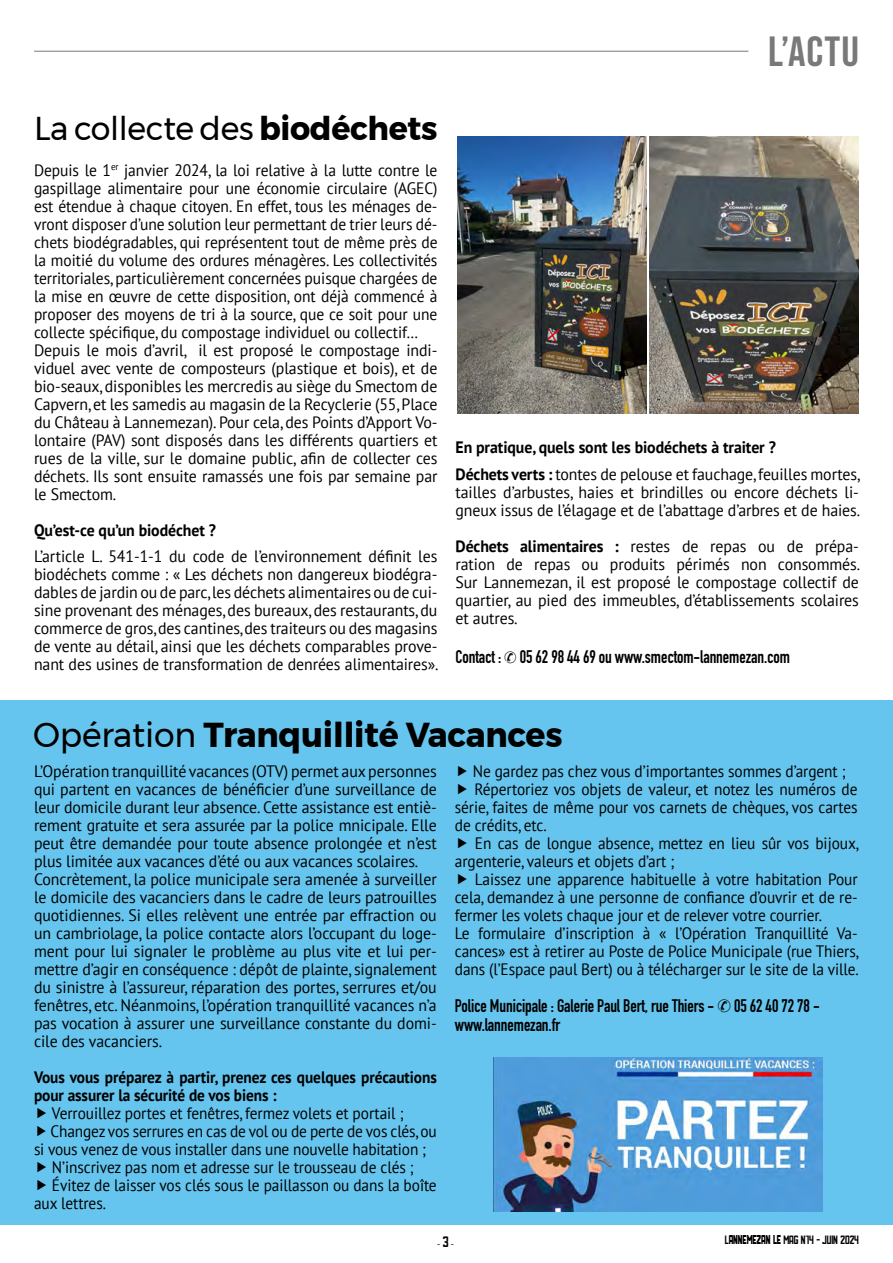
<style>
.page{position:relative;width:893px;height:1263px;background:#fff}
.page>*{position:absolute;margin:0;border:0;box-sizing:border-box;transform-origin:0 0}
.t1{font:42px "Bebas Neue";color:#797979;scale:1.04 1}
.t2{font:700 34.5px "Gontserrat";letter-spacing:-.005em;color:#000;scale:.96 1}
.t3{font:33px "Gontserrat";letter-spacing:-.01em;color:#000;scale:.96 1}
.t4{font:700 18px/18.8px "DIN Condensed";letter-spacing:-.005em;color:#000;scale:.96 1}
.t5{font:16.5px/18px "PT Sans";letter-spacing:-.005em;color:#000;scale:.96 1}
.t6{font:16.5px/18px "PT Sans";letter-spacing:-.005em;color:#000;scale:.94 1}
.t7{font:16.5px "PT Sans";letter-spacing:-.005em;color:#000;scale:.93 1}
.t8{font:700 16.5px/26.5px "PT Sans";letter-spacing:-.005em;color:#000;scale:.96 1}
.t9{font:700 16.5px/18px "PT Sans";letter-spacing:-.005em;color:#000;scale:.93 1}
.t10{font:12px "Hal Hal";letter-spacing:-.01em;color:#000;scale:.96 1}
.t11{font:9.75px "Avenir";color:#000;scale:.96 1}
.s1{font-weight:700}
.s2{font-weight:400}
.s3{font-family:"Hal Hal";font-size:15px}
</style>
<div class="page">
<div style="left:0;top:701px;width:893px;height:524px;background:#66c5ee"></div>
<hr style="left:34px;top:51px;width:714px;height:1px;background:#797979">
<img style="left:493px;top:1058px;width:330px;height:153px">
<img style="left:650px;top:136px;width:209px;height:278px">
<img style="left:457px;top:136px;width:189px;height:278px">
<h1 class="t1" style="left:768px;top:27px;width:89px">L’ACTU</h1>
<h3 class="t3" style="left:34px;top:103px;width:422px">La collecte des <span class="s1">biodéchets</span></h3>
<p class="t6" style="left:34px;top:161px;width:431px">Depuis le 1<sup>er</sup> janvier 2024, la loi relative à la lutte contre le gaspillage alimentaire pour une économie circulaire (AGEC) est étendue à chaque citoyen. En effet, tous les ménages de&shy;vront disposer d’une solution leur permettant de trier leurs dé&shy;chets biodégradables, qui représentent tout de même près de la moitié du volume des ordures ménagères. Les collectivités territoriales, particulièrement concernées puisque chargées de la mise en œuvre de cette disposition, ont déjà commencé à proposer des moyens de tri à la source, que ce soit pour une collecte spécifique, du compostage individuel ou collectif… Depuis le mois d’avril, il est proposé le compostage indi&shy;viduel avec vente de composteurs (plastique et bois), et de bio-seaux, disponibles les mercredis au siège du Smectom de Capvern, et les samedis au magasin de la Recyclerie (55, Place du Château à Lannemezan). Pour cela, des Points d’Apport Vo&shy;lontaire (PAV) sont disposés dans les différents quartiers et rues de la ville, sur le domaine public, afin de collecter ces déchets. Ils sont ensuite ramassés une fois par semaine par le Smectom.</p>
<p class="t8" style="left:34px;top:516px;width:191px">Qu’est-ce qu’un biodéchet ?</p>
<p class="t5" style="left:34px;top:547px;width:423px;text-align:justify">L’article L. 541-1-1 du code de l’environnement définit les biodéchets comme : « Les déchets non dangereux biodégra&shy;dables de jardin ou de parc, les déchets alimentaires ou de cui&shy;sine provenant des ménages, des bureaux, des restaurants, du commerce de gros, des cantines, des traiteurs ou des magasins de vente au détail, ainsi que les déchets comparables prove&shy;nant des usines de transformation de denrées alimentaires».</p>
<p class="t8" style="left:455px;top:434px;width:423px">En pratique, quels sont les biodéchets à traiter ?<br>Déchets verts : <span class="s2">tontes de pelouse et fauchage, feuilles mortes,</span></p>
<p class="t5" style="left:455px;top:483px;width:423px">tailles d’arbustes, haies et brindilles ou encore déchets li&shy;gneux issus de l’élagage et de l’abattage d’arbres et de haies.</p>
<p class="t5" style="left:455px;top:537px;width:423px;text-align:justify"><span class="s1">Déchets alimentaires :</span> restes de repas ou de prépa&shy;ration de repas ou produits périmés non consommés.<br>Sur Lannemezan, il est proposé le compostage collectif de quartier, au pied des immeubles, d’établissements scolaires et autres.</p>
<p class="t4" style="left:455px;top:647px;width:350px">Contact : 05 62 98 44 69 ou www.smectom-lannemezan.com</p>
<h2 class="t2" style="left:33px;top:707px;width:553px"><span class="s2">Opération</span> Tranquillité Vacances</h2>
<p class="t5" style="left:34px;top:761px;width:421px">L’Opération tranquillité vacances (OTV) permet aux personnes qui partent en vacances de bénéficier d’une surveillance de leur domicile durant leur absence. Cette assistance est entiè&shy;rement gratuite et sera assurée par la police mnicipale. Elle peut être demandée pour toute absence prolongée et n’est plus limitée aux vacances d’été ou aux vacances scolaires.<br>Concrètement, la police municipale sera amenée à surveiller le domicile des vacanciers dans le cadre de leurs patrouilles quotidiennes. Si elles relèvent une entrée par effraction ou un cambriolage, la police contacte alors l’occupant du loge&shy;ment pour lui signaler le problème au plus vite et lui per&shy;mettre d’agir en conséquence : dépôt de plainte, signalement du sinistre à l’assureur, réparation des portes, serrures et/ou fenêtres, etc. Néanmoins, l’opération tranquillité vacances n’a pas vocation à assurer une surveillance constante du domi&shy;cile des vacanciers.</p>
<p class="t9" style="left:34px;top:1068px;width:435px">Vous vous préparez à partir, prenez ces quelques précautions pour assurer la sécurité de vos biens :</p>
<p class="t7" style="left:52px;top:1102px;width:380px">Verrouillez portes et fenêtres, fermez volets et portail ;</p>
<p class="t7" style="left:51px;top:1120px;width:417px">Changez vos serrures en cas de vol ou de perte de vos clés, ou</p>
<p class="t7" style="left:34px;top:1138px;width:423px">si vous venez de vous installer dans une nouvelle habitation ;</p>
<p class="t7" style="left:52px;top:1156px;width:391px">N’inscrivez pas nom et adresse sur le trousseau de clés ;</p>
<p class="t7" style="left:52px;top:1174px;width:415px">Évitez de laisser vos clés sous le paillasson ou dans la boîte</p>
<p class="t7" style="left:34px;top:1192px;width:79px">aux lettres.</p>
<p class="t7" style="left:473px;top:761px;width:402px">Ne gardez pas chez vous d’importantes sommes d’argent ;</p>
<p class="t7" style="left:475px;top:779px;width:413px">Répertoriez vos objets de valeur, et notez les numéros de</p>
<p class="t7" style="left:455px;top:797px;width:435px">série, faites de même pour vos carnets de chèques, vos cartes</p>
<p class="t7" style="left:455px;top:815px;width:100px">de crédits, etc.</p>
<p class="t7" style="left:475px;top:833px;width:414px">En cas de longue absence, mettez en lieu sûr vos bijoux,</p>
<p class="t7" style="left:455px;top:851px;width:238px">argenterie, valeurs et objets d’art ;</p>
<p class="t7" style="left:475px;top:869px;width:413px">Laissez une apparence habituelle à votre habitation Pour</p>
<p class="t7" style="left:455px;top:887px;width:435px">cela, demandez à une personne de confiance d’ouvrir et de re-</p>
<p class="t7" style="left:455px;top:905px;width:396px">fermer les volets chaque jour et de relever votre courrier.</p>
<p class="t7" style="left:455px;top:923px;width:435px">Le formulaire d’inscription à « l’Opération Tranquillité Va-</p>
<p class="t7" style="left:455px;top:941px;width:436px">cances» est à retirer au Poste de Police Municipale (rue Thiers,</p>
<p class="t7" style="left:455px;top:959px;width:436px">dans (l’Espace paul Bert) ou à télécharger sur le site de la ville.</p>
<p class="t4" style="left:455px;top:996px;width:382px">Police Municipale : Galerie Paul Bert, rue Thiers - 05 62 40 72 78 - www.lannemezan.fr</p>
<p class="t11" style="left:437px;top:1237px;width:19px">- <span class="s3">3</span>-</p>
<p class="t10" style="left:725px;top:1234px;width:141px">LANNEMEZAN LE MAG N°14 - JUIN 2024</p>
</div>
